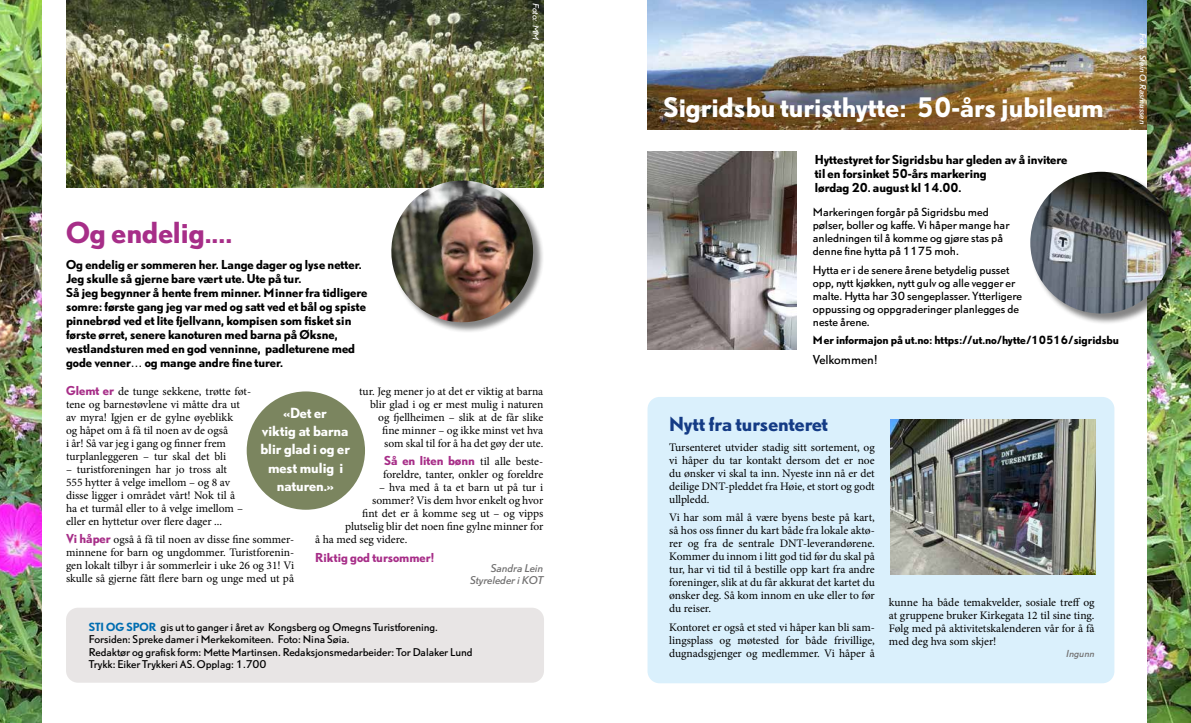
<style>
.page{position:relative;width:1191px;height:723px;background:#fff}
.page>*{position:absolute;margin:0;border:0;box-sizing:border-box;transform-origin:0 0}
.t1{font:700 27px "DTL Nobel TOT";color:#a72e88}
.t2{font:700 25px "DTL Nobel TOT";color:#fff}
.t3{font:700 18px "DTL Nobel TOT";color:#143b85}
.t4{font:700 13px/18px "DTL Nobel TOT";color:#fff;text-align:center}
.t5{font:11.5px/13px "Minion Pro";color:#000;text-align:justify}
.t6{font:700 11.5px/14px "DTL Nobel TOT";color:#000}
.t7{font:700 11.5px "DTL Nobel TOT";color:#a72e88}
.t8{font:11.5px "DTL Nobel TOT";color:#000}
.t9{font:10.5px/13px "DTL Nobel TOT";color:#000}
.t10{font:700 10.5px "DTL Nobel TOT";color:#000}
.t11{font:10px/12.3px "DTL Nobel TOT";letter-spacing:-.005em;color:#000}
.t12{font:italic 10px/12px "DTL Nobel TOT";letter-spacing:-.005em;color:#706f6f;text-align:right}
.t13{font:italic 9px "DTL Nobel TOT";letter-spacing:-.005em;color:#706f6f}
.t14{font:italic 8px "DTL Nobel TOT";letter-spacing:-.005em;color:#fff}
.s1{font-family:"DTL Nobel TOT";font-weight:700;color:#a72e88}
.s2{font-family:"Minion Pro";font-weight:400;color:#000}
.s3{font-weight:700;font-size:10.5px;color:#006db1}
</style>
<div class="page">
<div style="left:647px;top:397px;width:467px;height:286px;background:#daf0fc;border-radius:12px"></div>
<img style="left:647px;top:0;width:500px;height:130px">
<img style="left:66px;top:0;width:477px;height:187px">
<div style="left:247px;top:391px;width:118px;height:119px;background:#7b855f;border-radius:50%"></div>
<div style="left:66px;top:608px;width:478px;height:75px;background:#e8e5e5;border-radius:12px"></div>
<div style="left:391px;top:181px;width:153px;height:152px;background:#000;opacity:.48"></div>
<img style="left:385px;top:180px;width:154px;height:148px">
<img style="left:0;top:0;width:42px;height:723px">
<img style="left:1147px;top:0;width:44px;height:723px">
<img style="left:647px;top:151px;width:149px;height:199px">
<img style="left:890px;top:420px;width:205px;height:155px">
<div style="left:1030px;top:172px;width:153px;height:153px;background:#000;opacity:.48"></div>
<img style="left:1030px;top:172px;width:142px;height:141px;border-radius:71px">
<h1 class="t1" style="left:66px;top:213px;width:168px">Og endelig....</h1>
<p class="t6" style="left:66px;top:257px;width:303px">Og endelig er sommeren her. Lange dager og lyse netter.<br>Jeg skulle så gjerne bare vært ute. Ute på tur.<br>Så jeg begynner å hente frem minner. Minner fra tidligere somre: første gang jeg var med og satt ved et bål og spiste pinnebrød ved et lite fjellvann, kompisen som fisket sin første ørret, senere kanoturen med barna på Øksne, vestlandsturen med en god venninne, padleturene med gode venner… og mange andre fine turer.</p>
<p class="t14" style="left:541px;top:3px;width:39px;rotate:90deg">Foto: MM</p>
<p class="t5" style="left:66px;top:385px;width:187px;text-align:left"><span class="s1">Glemt er</span> de tunge sekkene, trøtte føt&shy;tene og barnestøvlene vi måtte dra ut av myra! Igjen er de gylne øyeblikk<br>og håpet om å få til noen av de også<br>i år! Så var jeg i gang og finner frem turplanleggeren – tur skal det bli</p>
<p class="t5" style="left:66px;top:463px;width:178px;text-align:left">– turistforeningen har jo tross alt 555 hytter å velge imellom – og 8 av disse ligger i området vårt! Nok til å ha et turmål eller to å velge imellom – eller en hyttetur over flere dager ...</p>
<p class="t5" style="left:66px;top:533px;width:229px"><span class="s1">Vi håper</span> også å få til noen av disse fine sommer&shy;minnene for barn og ungdommer. Turistforenin&shy;gen lokalt tilbyr i år sommerleir i uke 26 og 31! Vi skulle så gjerne fått flere barn og unge med ut på</p>
<p class="t5" style="left:359px;top:385px;width:186px;text-align:right">tur. Jeg mener jo at det er viktig at barna blir glad i og er mest mulig i naturen og fjellheimen – slik at de får slike fine minner – og ikke minst vet hva<br>som skal til for å ha det gøy der ute.</p>
<p class="t7" style="left:384px;top:453px;width:160px">Så en liten bønn <span class="s2">til alle beste-</span></p>
<p class="t5" style="left:383px;top:468px;width:162px">foreldre, tanter, onkler og foreldre</p>
<p class="t5" style="left:379px;top:481px;width:166px">– hva med å ta et barn ut på tur i</p>
<p class="t5" style="left:372px;top:494px;width:172px">sommer? Vis dem hvor enkelt og hvor</p>
<p class="t5" style="left:362px;top:507px;width:182px">fint det er å komme seg ut – og vipps</p>
<p class="t5" style="left:345px;top:520px;width:200px">plutselig blir det noen fine gylne minner for</p>
<p class="t5" style="left:315px;top:533px;width:94px">å ha med seg videre.</p>
<p class="t7" style="left:315px;top:549px;width:121px">Riktig god tursommer!</p>
<p class="t12" style="left:470px;top:562px;width:75px">Sandra Lein<br>Styreleder i KOT</p>
<p class="t11" style="left:89px;top:621px;width:385px"><span class="s3">STI OG SPOR</span> gis ut to ganger i året av Kongsberg og Omegns Turistforening.<br>Forsiden: Spreke damer i Merkekomiteen. Foto: Nina Søia.<br>Redaktør og grafisk form: Mette Martinsen. Redaksjonsmedarbeider: Tor Dalaker Lund Trykk: Eiker Trykkeri AS. Opplag: 1.700</p>
<p class="t4" style="left:260px;top:404px;width:91px">«Det er<br>viktig at barna blir glad i og er mest mulig i naturen.»</p>
<h2 class="t2" style="left:663px;top:89px;width:442px">Sigridsbu turisthytte: 50-års jubileum</h2>
<p class="t6" style="left:814px;top:152px;width:254px">Hyttestyret for Sigridsbu har gleden av å invitere til en forsinket 50-års markering<br>lørdag 20. august kl 14.00.</p>
<p class="t9" style="left:813px;top:205px;width:198px">Markeringen forgår på Sigridsbu med pølser, boller og kaffe. Vi håper mange har anledningen til å komme og gjøre stas på denne fine hytta på 1175 moh.</p>
<p class="t9" style="left:813px;top:263px;width:211px">Hytta er i de senere årene betydelig pusset opp, nytt kjøkken, nytt gulv og alle vegger er malte. Hytta har 30 sengeplasser. Ytterligere oppussing og oppgraderinger planlegges de neste årene.</p>
<p class="t10" style="left:813px;top:333px;width:308px">Mer informajon på ut.no: https://ut.no/hytte/10516/sigridsbu</p>
<p class="t8" style="left:813px;top:352px;width:66px">Velkommen!</p>
<h3 class="t3" style="left:669px;top:411px;width:160px">Nytt fra tursenteret</h3>
<p class="t5" style="left:669px;top:441px;width:207px">Tursenteret utvider stadig sitt sortement, og vi håper du tar kontakt dersom det er noe du ønsker vi skal ta inn. Nyeste inn nå er det deilige DNT-pleddet fra Høie, et stort og godt ullpledd.</p>
<p class="t5" style="left:669px;top:511px;width:207px">Vi har som mål å være byens beste på kart, så hos oss finner du kart både fra lokale aktø&shy;rer og fra de sentrale DNT-leverandørene.<br>Kommer du innom i litt god tid før du skal på tur, har vi tid til å bestille opp kart fra andre foreninger, slik at du får akkurat det kartet du ønsker deg. Så kom innom en uke eller to før du reiser.</p>
<p class="t5" style="left:669px;top:621px;width:207px">Kontoret er også et sted vi håper kan bli sam&shy;lingsplass og møtested for både frivillige, dugnadsgjenger og medlemmer. Vi håper å</p>
<p class="t5" style="left:889px;top:596px;width:207px">kunne ha både temakvelder, sosiale treff og at gruppene bruker Kirkegata 12 til sine ting.<br>Følg med på aktivitetskalenderen vår for å få med deg hva som skjer!</p>
<p class="t13" style="left:1066px;top:647px;width:30px">Ingunn</p>
<p class="t14" style="left:1148px;top:33px;width:92px;rotate:90deg">Foto: Stein O. Rasmussen</p>
</div>
